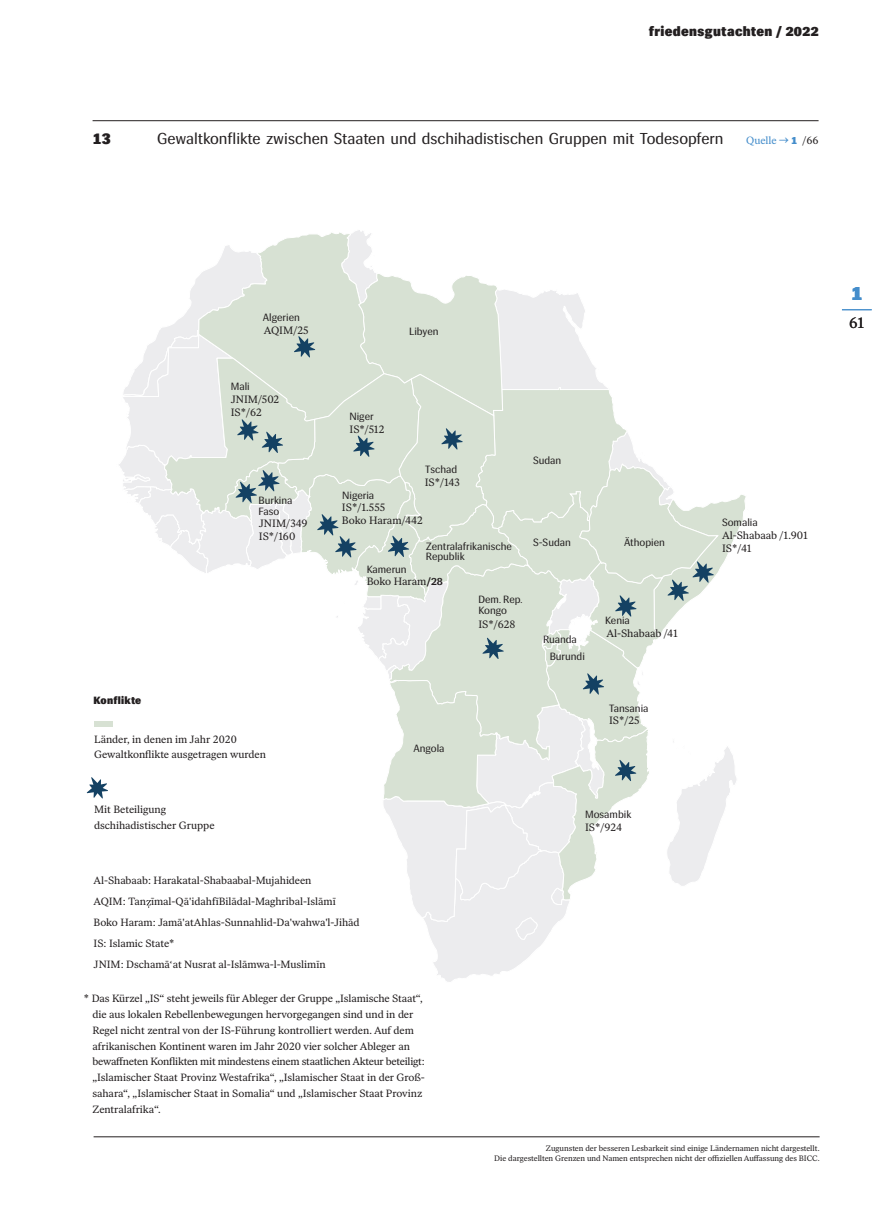
<style>
.page{position:relative;width:893px;height:1212px;background:#fff}
.page>*{position:absolute;margin:0;border:0;box-sizing:border-box;transform-origin:0 0}
.t1{font:900 19.5px "Siri";color:#448dcb}
.t2{font:15.75px "Siri";color:#231f20}
.t3{font:900 15.75px "Siri";color:#231f20}
.t4{font:15px "Ivar Text";color:#231f20}
.t5{font:900 13.5px "Siri";letter-spacing:.025em;color:#231f20}
.t6{font:10.65px/12.8px "Ivar Text";color:#231f20}
.t7{font:10.5px/15.8px "Ivar Text";letter-spacing:-.005em;color:#231f20}
.t8{font:10.5px/10.5px "Siri";color:#231f20}
.t9{font:10.5px "Ivar Text";color:#448dcb}
.t10{font:900 10.5px "Siri";color:#231f20}
.t11{font:7.8px/9.4px "Ivar Text";color:#231f20;text-align:right}
.s1{font-style:inherit}
.s2{font-family:"Siri";font-weight:900}
.s3{color:#231f20}
.s4{font-family:"Siri";font-weight:600;font-size:10.5px}
</style>
<div class="page">
<hr style="left:842px;top:309px;width:30px;height:1px;background:#448dcb">
<hr style="left:93px;top:120px;width:726px;height:1px;background:#231f20">
<svg style="left:87px;top:777px;width:21px;height:21px"></svg>
<hr style="left:94px;top:1136px;width:726px;height:1px;background:#231f20">
<svg style="left:119px;top:230px;width:627px;height:752px"></svg>
<div style="left:94px;top:721px;width:18px;height:6px;background:#d7e1d3"></div>
<p class="t5" style="left:649px;top:23px;width:171px">friedensgutachten / <span class="s1">2022</span></p>
<h2 class="t3" style="left:93px;top:129px;width:20px">13</h2>
<h2 class="t2" style="left:157px;top:130px;width:568px">Gewaltkonflikte zwischen Staaten und dschihadistischen Gruppen mit Todesopfern</h2>
<p class="t9" style="left:746px;top:134px;width:74px">Quelle → <span class="s2">1</span> <span class="s3">/66</span></p>
<p class="t8" style="left:263px;top:312px;width:39px">Algerien</p>
<p class="t6" style="left:264px;top:324px;width:46px">AQIM/25</p>
<p class="t8" style="left:231px;top:381px;width:21px">Mali</p>
<p class="t6" style="left:231px;top:393px;width:50px">JNIM/502<br>IS*/62</p>
<p class="t8" style="left:259px;top:495px;width:36px">Burkina<br>Faso</p>
<p class="t6" style="left:259px;top:517px;width:50px">JNIM/349<br>IS*/160</p>
<p class="t10" style="left:94px;top:694px;width:49px">Konflikte</p>
<p class="t7" style="left:94px;top:731px;width:173px">Länder, in denen im Jahr 2020<br>Gewaltkonflikte ausgetragen wurden</p>
<p class="t8" style="left:409px;top:326px;width:31px">Libyen</p>
<p class="t8" style="left:349px;top:411px;width:26px">Niger</p>
<p class="t6" style="left:349px;top:423px;width:37px">IS*/512</p>
<p class="t8" style="left:342px;top:490px;width:34px">Nigeria</p>
<p class="t8" style="left:425px;top:464px;width:33px">Tschad</p>
<p class="t6" style="left:425px;top:476px;width:37px">IS*/143</p>
<p class="t6" style="left:342px;top:501px;width:82px">IS*/1.555<br>Boko Haram/442</p>
<p class="t8" style="left:426px;top:541px;width:87px">Zentralafrikanische<br>Republik</p>
<p class="t8" style="left:478px;top:594px;width:45px">Dem. Rep.<br>Kongo</p>
<p class="t8" style="left:367px;top:564px;width:42px">Kamerun</p>
<p class="t6" style="left:367px;top:575px;width:78px">Boko Haram<span class="s4">/28</span></p>
<p class="t6" style="left:478px;top:618px;width:38px">IS*/628</p>
<p class="t8" style="left:533px;top:455px;width:30px">Sudan</p>
<p class="t8" style="left:533px;top:537px;width:39px">S-Sudan</p>
<p class="t8" style="left:550px;top:631px;width:37px;line-height:17.4px;text-indent:-7px">Ruanda<br>Burundi</p>
<p class="t8" style="left:413px;top:743px;width:33px">Angola</p>
<p class="t8" style="left:624px;top:537px;width:42px">Äthopien</p>
<p class="t8" style="left:605px;top:615px;width:26px">Kenia</p>
<p class="t6" style="left:606px;top:627px;width:73px">Al-Shabaab /41</p>
<p class="t8" style="left:609px;top:703px;width:41px">Tansania</p>
<p class="t6" style="left:609px;top:714px;width:32px">IS*/25</p>
<p class="t7" style="left:94px;top:802px;width:122px">Mit Beteiligung dschihadistischer Gruppe</p>
<p class="t7" style="left:94px;top:870px;width:267px;line-height:21px">Al-Shabaab: Harakatal-Shabaabal-Mujahideen<br>AQIM: Tan īmal-Qā'idahfīBilādal-Maghribal-Islāmī Boko Haram: Jamā'atAhlas-Sunnahlid-Da'wahwa'l-Jihād IS: Islamic State*<br>JNIM: Dschamā at Nusrat al-Islāmwa-l-Muslimīn</p>
<p class="t7" style="left:173px;top:949px;width:4px">̨</p>
<p class="t7" style="left:92px;top:991px;width:334px;text-indent:-9px">* Das Kürzel „IS“ steht jeweils für Ableger der Gruppe „Islamische Staat“, die aus lokalen Rebellenbewegungen hervorgegangen sind und in der Regel nicht zentral von der IS-Führung kontrolliert werden. Auf dem afrikanischen Kontinent waren im Jahr 2020 vier solcher Ableger an bewa neten Konflikten mit mindestens einem staatlichen Akteur beteiligt: „Islamischer Staat Provinz Westafrika“, „Islamischer Staat in der Groß&shy;sahara“, „Islamischer Staat in Somalia“ und „Islamischer Staat Provinz Zentralafrika“.</p>
<p class="t8" style="left:585px;top:809px;width:48px">Mosambik</p>
<p class="t6" style="left:585px;top:821px;width:38px">IS*/924</p>
<p class="t8" style="left:722px;top:517px;width:37px">Somalia</p>
<p class="t6" style="left:722px;top:529px;width:87px">Al-Shabaab /1.901<br>IS*/41</p>
<p class="t11" style="left:494px;top:1144px;width:327px">Zugunsten der besseren Lesbarkeit sind einige Ländernamen nicht dargestellt.<br>Die dargestellten Grenzen und Namen entsprechen nicht der offiziellen Auffassung des BICC.</p>
<h1 class="t1" style="left:851px;top:282px;width:13px">1</h1>
<h3 class="t4" style="left:849px;top:314px;width:17px">61</h3>
</div>
